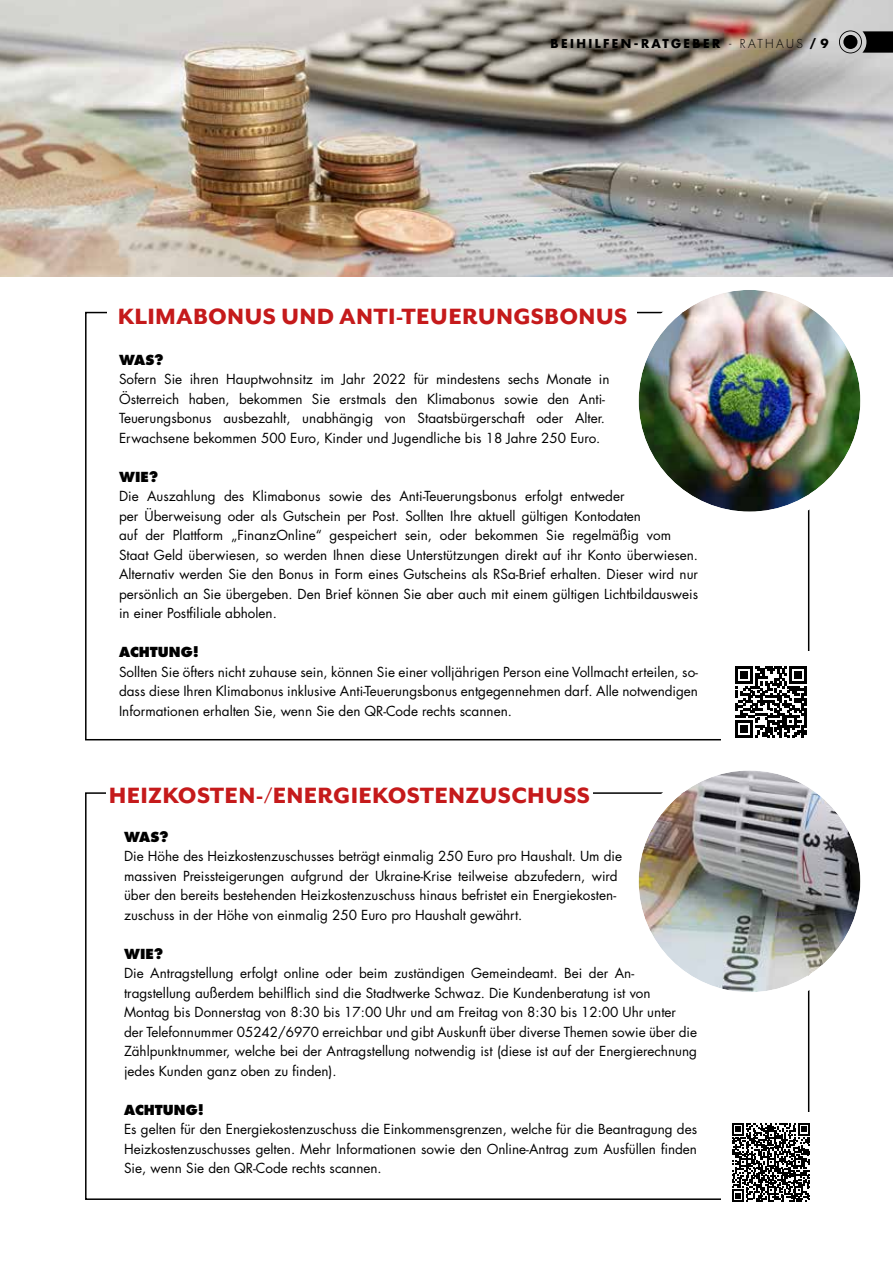
<style>
.page{position:relative;width:893px;height:1263px;background:#fff}
.page>*{position:absolute;margin:0;border:0;box-sizing:border-box;transform-origin:0 0}
.t1{font:800 25.5px "Mr Eaves San OT";letter-spacing:.01em;color:#c51a1b}
.t2{font:13.5px/19.5px "Futura LT Pro";color:#000}
.t3{font:800 13.5px "Futura LT Pro";color:#000}
.t4{font:700 12px "Futura LT Pro";letter-spacing:.2em;color:#000}
.s1{font-weight:300}
</style>
<div class="page">
<svg style="left:736px;top:666px;width:70px;height:71px"></svg>
<img style="left:639px;top:290px;width:221px;height:222px;border-radius:111px">
<div style="left:625px;top:276px;width:249px;height:249px;border:14px solid #fff;border-radius:50%"></div>
<svg style="left:732px;top:1123px;width:78px;height:79px"></svg>
<img style="left:639px;top:770px;width:221px;height:222px;border-radius:111px">
<div style="left:625px;top:757px;width:249px;height:249px;border:14px solid #fff;border-radius:50%"></div>
<img style="left:0;top:0;width:893px;height:276px">
<svg style="left:839px;top:30px;width:54px;height:23px"></svg>
<p class="t4" style="left:551px;top:34px;width:280px">BEIHILFEN-RATGEBER <span class="s1">- RATHAUS</span> / 9</p>
<h1 class="t1" style="left:118px;top:301px;width:511px">KLIMABONUS UND ANTI-TEUERUNGSBONUS</h1>
<p class="t3" style="left:119px;top:350px;width:46px">WAS?</p>
<p class="t2" style="left:119px;top:369px;width:492px">Sofern Sie ihren Hauptwohnsitz im Jahr 2022 für mindestens sechs Monate in Österreich haben, bekommen Sie erstmals den Klimabonus sowie den Anti-Teuerungsbonus ausbezahlt, unabhängig von Staatsbürgerschaft oder Alter.<br>Erwachsene bekommen 500 Euro, Kinder und Jugendliche bis 18 Jahre 250 Euro.</p>
<p class="t3" style="left:119px;top:467px;width:41px">WIE?</p>
<p class="t2" style="left:119px;top:486px;width:581px">Die Auszahlung des Klimabonus sowie des Anti-Teuerungsbonus erfolgt entweder<br>per Überweisung oder als Gutschein per Post. Sollten Ihre aktuell gültigen Kontodaten<br>auf der Plattform „FinanzOnline“ gespeichert sein, oder bekommen Sie regelmäßig vom Staat Geld überwiesen, so werden Ihnen diese Unterstützungen direkt auf ihr Konto überwiesen.<br>Alternativ werden Sie den Bonus in Form eines Gutscheins als RSa-Brief erhalten. Dieser wird nur persönlich an Sie übergeben. Den Brief können Sie aber auch mit einem gültigen Lichtbildausweis in einer Postfiliale abholen.</p>
<p class="t3" style="left:119px;top:643px;width:81px">ACHTUNG!</p>
<p class="t2" style="left:119px;top:662px;width:581px;text-align:justify">Sollten Sie öfters nicht zuhause sein, können Sie einer volljährigen Person eine Vollmacht erteilen, so&shy;dass diese Ihren Klimabonus inklusive Anti-Teuerungsbonus entgegennehmen darf. Alle notwendigen Informationen erhalten Sie, wenn Sie den QR-Code rechts scannen.</p>
<h1 class="t1" style="left:109px;top:780px;width:483px">HEIZKOSTEN-/ENERGIEKOSTENZUSCHUSS</h1>
<p class="t3" style="left:124px;top:827px;width:46px">WAS?</p>
<p class="t2" style="left:124px;top:846px;width:500px">Die Höhe des Heizkostenzuschusses beträgt einmalig 250 Euro pro Haushalt. Um die massiven Preissteigerungen aufgrund der Ukraine-Krise teilweise abzufedern, wird über den bereits bestehenden Heizkostenzuschuss hinaus befristet ein Energiekosten&shy;zuschuss in der Höhe von einmalig 250 Euro pro Haushalt gewährt.</p>
<p class="t3" style="left:124px;top:944px;width:41px">WIE?</p>
<p class="t2" style="left:124px;top:963px;width:574px">Die Antragstellung erfolgt online oder beim zuständigen Gemeindeamt. Bei der An&shy;tragstellung außerdem behilflich sind die Stadtwerke Schwaz. Die Kundenberatung ist von Montag bis Donnerstag von 8:30 bis 17:00 Uhr und am Freitag von 8:30 bis 12:00 Uhr unter der Telefonnummer 05242/6970 erreichbar und gibt Auskunft über diverse Themen sowie über die Zählpunktnummer, welche bei der Antragstellung notwendig ist (diese ist auf der Energierechnung jedes Kunden ganz oben zu finden).</p>
<p class="t3" style="left:124px;top:1100px;width:81px">ACHTUNG!</p>
<p class="t2" style="left:124px;top:1119px;width:575px;text-align:justify">Es gelten für den Energiekostenzuschuss die Einkommensgrenzen, welche für die Beantragung des Heizkostenzuschusses gelten. Mehr Informationen sowie den Online-Antrag zum Ausfüllen finden Sie, wenn Sie den QR-Code rechts scannen.</p>
</div>
